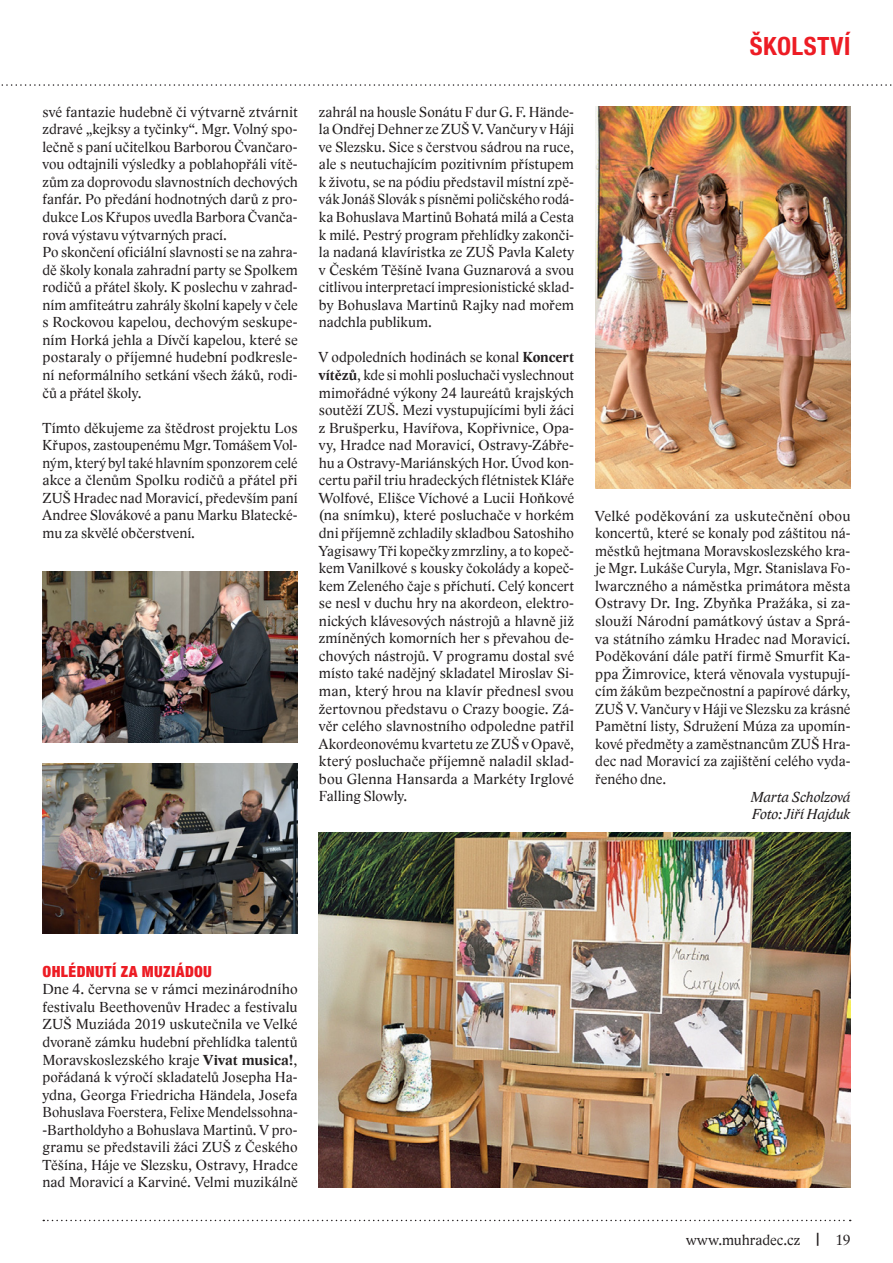
<style>
.page{position:relative;width:893px;height:1263px;background:#fff}
.page>*{position:absolute;margin:0;border:0;box-sizing:border-box;transform-origin:0 0}
.t1{font:27px "Nimbus Sans Novus TOT Bol Con";letter-spacing:.02em;color:#ed1c24}
.t2{font:16.5px "Nimbus Sans Novus TOT Bla Con";letter-spacing:.02em;color:#ed1c24}
.t3{font:15px/17.5px "Lido STFCE";letter-spacing:.005em;color:#231f20;text-align:justify}
.t4{font:italic 15px/17.5px "Lido STFCE";letter-spacing:-.005em;color:#231f20}
.s1{font-weight:700}
</style>
<div class="page">
<svg style="left:1px;top:84px;width:891px;height:2px"></svg>
<svg style="left:43px;top:1220px;width:808px;height:1px"></svg>
<img style="left:43px;top:572px;width:255px;height:170px">
<img style="left:595px;top:106px;width:255px;height:383px">
<img style="left:43px;top:763px;width:255px;height:170px">
<img style="left:319px;top:833px;width:531px;height:354px">
<p class="t3" style="left:43px;top:103px;width:257px;text-align:left">své fantazie hudebně či výtvarně ztvárnit zdravé „kejksy a tyčinky“. Mgr. Volný spo&shy;lečně s paní učitelkou Barborou Čvančaro&shy;vou odtajnili výsledky a poblahopřáli vítě&shy;zům za doprovodu slavnostních dechových fanfár. Po předání hodnotných darů z pro&shy;dukce Los Křupos uvedla Barbora Čvanča&shy;rová výstavu výtvarných prací.<br>Po skončení oficiální slavnosti se na zahra&shy;dě školy konala zahradní party se Spolkem rodičů a přátel školy. K poslechu v zahrad&shy;ním amfiteátru zahrály školní kapely v čele s Rockovou kapelou, dechovým seskupe&shy;ním Horká jehla a Dívčí kapelou, které se postaraly o příjemné hudební podkresle&shy;ní neformálního setkání všech žáků, rodi&shy;čů a přátel školy.</p>
<p class="t3" style="left:43px;top:419px;width:257px">Tímto děkujeme za štědrost projektu Los Křupos, zastoupenému Mgr. Tomášem Vol&shy;ným, který byl také hlavním sponzorem celé akce a členům Spolku rodičů a přátel při ZUŠ Hradec nad Moravicí, především paní Andree Slovákové a panu Marku Blatecké&shy;mu za skvělé občerstvení.</p>
<h1 class="t1" style="left:750px;top:35px;width:102px">ŠKOLSTVÍ</h1>
<p class="t3" style="left:319px;top:103px;width:257px">zahrál na housle Sonátu F dur G. F. Hände&shy;la Ondřej Dehner ze ZUŠ V. Vančury v Háji ve Slezsku. Sice s čerstvou sádrou na ruce, ale s neutuchajícím pozitivním přístupem k životu, se na pódiu představil místní zpě&shy;vák Jonáš Slovák s písněmi poličského rodá&shy;ka Bohuslava Martinů Bohatá milá a Cesta k milé. Pestrý program přehlídky zakonči&shy;la nadaná klavíristka ze ZUŠ Pavla Kalety v Českém Těšíně Ivana Guznarová a svou citlivou interpretací impresionistické sklad&shy;by Bohuslava Martinů Rajky nad mořem nadchla publikum.</p>
<p class="t3" style="left:319px;top:349px;width:257px">V odpoledních hodinách se konal <span class="s1">Koncert vítězů</span>, kde si mohli posluchači vyslechnout mimořádné výkony 24 laureátů krajských soutěží ZUŠ. Mezi vystupujícími byli žáci z Brušperku, Havířova, Kopřivnice, Opa&shy;vy, Hradce nad Moravicí, Ostravy-Zábře&shy;hu a Ostravy-Mariánských Hor. Úvod kon&shy;certu pařil triu hradeckých flétnistek Kláře Wolfové, Elišce Víchové a Lucii Hoňkové (na snímku), které posluchače v horkém dni příjemně zchladily skladbou Satoshiho Yagisawy Tři kopečky zmrzliny, a to kopeč&shy;kem Vanilkové s kousky čokolády a kopeč&shy;kem Zeleného čaje s příchutí. Celý koncert se nesl v duchu hry na akordeon, elektro&shy;nických klávesových nástrojů a hlavně již zmíněných komorních her s převahou de&shy;chových nástrojů. V programu dostal své místo také nadějný skladatel Miroslav Si&shy;man, který hrou na klavír přednesl svou žertovnou představu o Crazy boogie. Zá&shy;věr celého slavnostního odpoledne patřil Akordeonovému kvartetu ze ZUŠ v Opavě, který posluchače příjemně naladil sklad&shy;bou Glenna Hansarda a Markéty Irglové Falling Slowly.</p>
<p class="t3" style="left:595px;top:507px;width:257px">Velké poděkování za uskutečnění obou koncertů, které se konaly pod záštitou ná&shy;městků hejtmana Moravskoslezského kra&shy;je Mgr. Lukáše Curyla, Mgr. Stanislava Fo&shy;lwarczného a náměstka primátora města Ostravy Dr. Ing. Zbyňka Pražáka, si za&shy;slouží Národní památkový ústav a Sprá&shy;va státního zámku Hradec nad Moravicí.<br>Poděkování dále patří firmě Smurfit Ka&shy;ppa Žimrovice, která věnovala vystupují&shy;cím žákům bezpečnostní a papírové dárky, ZUŠ V. Vančury v Háji ve Slezsku za krásné Pamětní listy, Sdružení Múza za upomín&shy;kové předměty a zaměstnancům ZUŠ Hra&shy;dec nad Moravicí za zajištění celého vyda&shy;řeného dne.</p>
<p class="t4" style="left:751px;top:788px;width:101px">Marta Scholzová<br>Foto: Jiří Hajduk</p>
<p class="t2" style="left:43px;top:965px;width:171px">OHLÉDNUTÍ ZA MUZIÁDOU</p>
<p class="t3" style="left:43px;top:981px;width:257px">Dne 4. června se v rámci mezinárodního festivalu Beethovenův Hradec a festivalu ZUŠ Muziáda 2019 uskutečnila ve Velké dvoraně zámku hudební přehlídka talentů Moravskoslezského kraje <span class="s1">Vivat musica!</span>, pořádaná k výročí skladatelů Josepha Ha&shy;ydna, Georga Friedricha Händela, Josefa Bohuslava Foerstera, Felixe Mendelssohna--Bartholdyho a Bohuslava Martinů. V pro&shy;gramu se představili žáci ZUŠ z Českého Těšína, Háje ve Slezsku, Ostravy, Hradce nad Moravicí a Karviné. Velmi muzikálně</p>
<p class="t3" style="left:686px;top:1231px;width:166px">www.muhradec.cz | 19</p>
</div>
